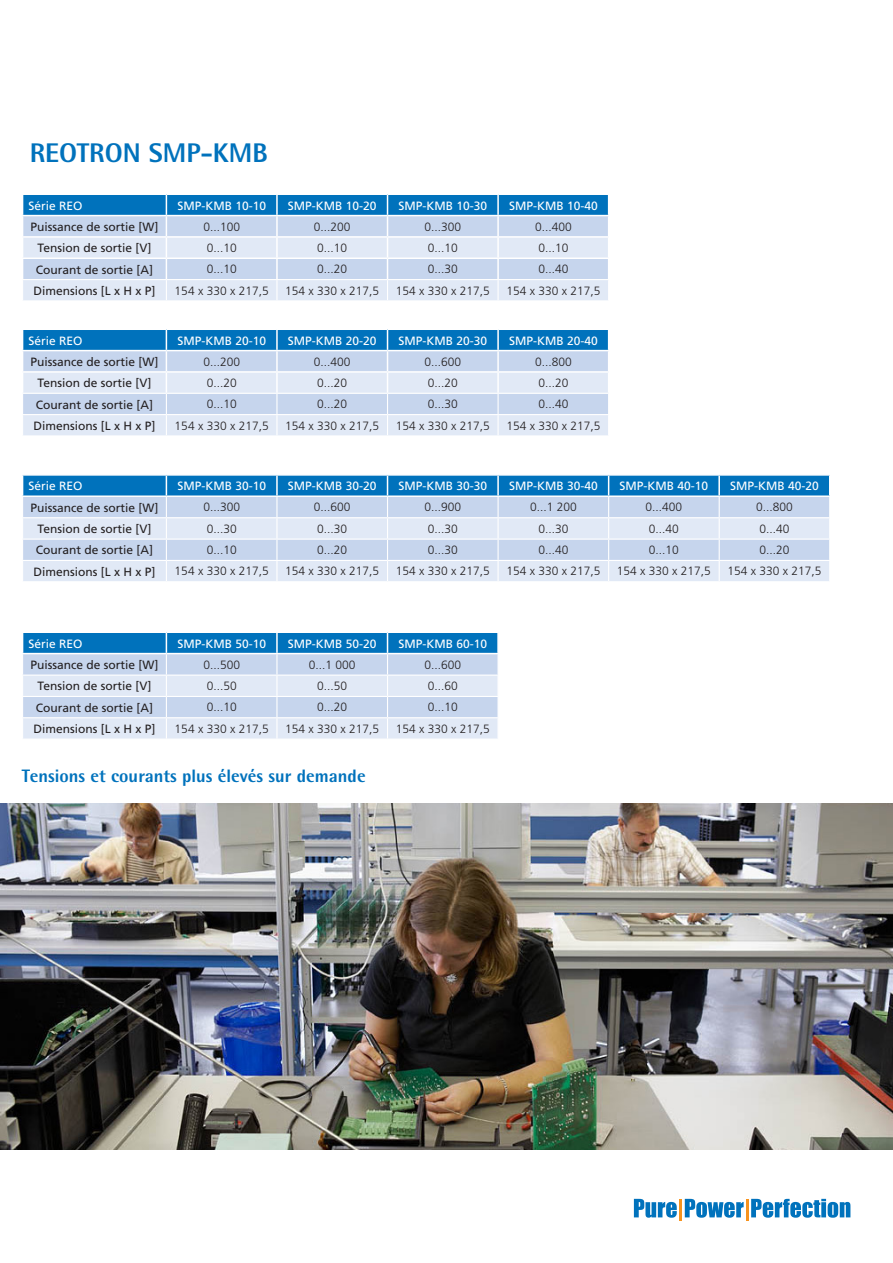
<style>
.page{position:relative;width:893px;height:1263px;background:#fff}
.page>*{position:absolute;margin:0;border:0;box-sizing:border-box;transform-origin:0 0}
.t1{font:800 27px "Rotis Semi Sans";color:#0072bc}
.t2{font:800 18px "Rotis Semi Sans";color:#0072bc}
.t3{font:300 12px "Frutiger";color:#231f20}
.t4{font:12px "Frutiger";color:#231f20}
.t5{font:12px "Frutiger";color:#fff}
</style>
<div class="page">
<svg style="left:634px;top:1199px;width:43px;height:19px"></svg>
<hr style="left:679px;top:1199px;width:3px;height:21px;background:#f7931d">
<svg style="left:685px;top:1199px;width:59px;height:19px"></svg>
<hr style="left:746px;top:1199px;width:2px;height:21px;background:#f7931d">
<svg style="left:751px;top:1199px;width:99px;height:19px"></svg>
<img style="left:0;top:804px;width:893px;height:345px">
<svg style="left:22px;top:194px;width:587px;height:106px;background:#afcde8"></svg>
<svg style="left:22px;top:329px;width:587px;height:106px;background:#afcde8"></svg>
<svg style="left:22px;top:475px;width:808px;height:106px;background:#afcce8"></svg>
<svg style="left:22px;top:632px;width:476px;height:106px;background:#afcde8"></svg>
<hr style="left:497px;top:718px;width:2px;height:20px;background:#fff">
<p class="t1" style="left:30px;top:135px;width:240px">REOTRON SMP-KMB</p>
<p class="t5" style="left:29px;top:198px;width:56px">Série REO</p>
<p class="t5" style="left:177px;top:198px;width:90px">SMP-KMB 10-10</p>
<p class="t5" style="left:288px;top:198px;width:90px">SMP-KMB 10-20</p>
<p class="t5" style="left:398px;top:198px;width:90px">SMP-KMB 10-30</p>
<p class="t5" style="left:509px;top:198px;width:90px">SMP-KMB 10-40</p>
<p class="t4" style="left:30px;top:220px;width:130px">Puissance de sortie [W]</p>
<p class="t3" style="left:203px;top:220px;width:38px">0...100</p>
<p class="t3" style="left:314px;top:220px;width:38px">0...200</p>
<p class="t3" style="left:424px;top:220px;width:38px">0...300</p>
<p class="t3" style="left:535px;top:220px;width:38px">0...400</p>
<p class="t4" style="left:38px;top:241px;width:115px">Tension de sortie [V]</p>
<p class="t3" style="left:207px;top:241px;width:32px">0...10</p>
<p class="t3" style="left:317px;top:241px;width:32px">0...10</p>
<p class="t3" style="left:428px;top:241px;width:32px">0...10</p>
<p class="t3" style="left:538px;top:241px;width:32px">0...10</p>
<p class="t4" style="left:36px;top:262px;width:119px">Courant de sortie [A]</p>
<p class="t3" style="left:207px;top:262px;width:32px">0...10</p>
<p class="t3" style="left:317px;top:262px;width:32px">0...20</p>
<p class="t3" style="left:428px;top:262px;width:32px">0...30</p>
<p class="t3" style="left:538px;top:262px;width:32px">0...40</p>
<p class="t4" style="left:33px;top:284px;width:124px">Dimensions [L x H x P]</p>
<p class="t3" style="left:175px;top:284px;width:96px">154 x 330 x 217,5</p>
<p class="t3" style="left:285px;top:284px;width:96px">154 x 330 x 217,5</p>
<p class="t3" style="left:396px;top:284px;width:96px">154 x 330 x 217,5</p>
<p class="t3" style="left:506px;top:284px;width:96px">154 x 330 x 217,5</p>
<p class="t5" style="left:29px;top:333px;width:56px">Série REO</p>
<p class="t5" style="left:177px;top:333px;width:90px">SMP-KMB 20-10</p>
<p class="t5" style="left:288px;top:333px;width:90px">SMP-KMB 20-20</p>
<p class="t5" style="left:398px;top:333px;width:90px">SMP-KMB 20-30</p>
<p class="t5" style="left:509px;top:333px;width:90px">SMP-KMB 20-40</p>
<p class="t4" style="left:30px;top:355px;width:130px">Puissance de sortie [W]</p>
<p class="t3" style="left:203px;top:355px;width:38px">0...200</p>
<p class="t3" style="left:314px;top:355px;width:38px">0...400</p>
<p class="t3" style="left:424px;top:355px;width:38px">0...600</p>
<p class="t3" style="left:535px;top:355px;width:38px">0...800</p>
<p class="t4" style="left:38px;top:376px;width:115px">Tension de sortie [V]</p>
<p class="t3" style="left:207px;top:376px;width:32px">0...20</p>
<p class="t3" style="left:317px;top:376px;width:32px">0...20</p>
<p class="t3" style="left:428px;top:376px;width:32px">0...20</p>
<p class="t3" style="left:538px;top:376px;width:32px">0...20</p>
<p class="t4" style="left:36px;top:397px;width:119px">Courant de sortie [A]</p>
<p class="t3" style="left:207px;top:397px;width:32px">0...10</p>
<p class="t3" style="left:317px;top:397px;width:32px">0...20</p>
<p class="t3" style="left:428px;top:397px;width:32px">0...30</p>
<p class="t3" style="left:538px;top:397px;width:32px">0...40</p>
<p class="t4" style="left:33px;top:419px;width:124px">Dimensions [L x H x P]</p>
<p class="t3" style="left:175px;top:419px;width:96px">154 x 330 x 217,5</p>
<p class="t3" style="left:285px;top:419px;width:96px">154 x 330 x 217,5</p>
<p class="t3" style="left:396px;top:419px;width:96px">154 x 330 x 217,5</p>
<p class="t3" style="left:506px;top:419px;width:96px">154 x 330 x 217,5</p>
<p class="t5" style="left:29px;top:479px;width:56px">Série REO</p>
<p class="t5" style="left:177px;top:479px;width:90px">SMP-KMB 30-10</p>
<p class="t5" style="left:288px;top:479px;width:90px">SMP-KMB 30-20</p>
<p class="t5" style="left:398px;top:479px;width:90px">SMP-KMB 30-30</p>
<p class="t5" style="left:509px;top:479px;width:90px">SMP-KMB 30-40</p>
<p class="t5" style="left:620px;top:479px;width:90px">SMP-KMB 40-10</p>
<p class="t5" style="left:730px;top:479px;width:90px">SMP-KMB 40-20</p>
<p class="t4" style="left:30px;top:500px;width:130px">Puissance de sortie [W]</p>
<p class="t3" style="left:203px;top:500px;width:38px">0...300</p>
<p class="t3" style="left:314px;top:500px;width:38px">0...600</p>
<p class="t3" style="left:424px;top:500px;width:38px">0...900</p>
<p class="t3" style="left:530px;top:500px;width:48px">0...1 200</p>
<p class="t3" style="left:646px;top:500px;width:38px">0...400</p>
<p class="t3" style="left:756px;top:500px;width:38px">0...800</p>
<p class="t4" style="left:38px;top:522px;width:115px">Tension de sortie [V]</p>
<p class="t3" style="left:207px;top:522px;width:32px">0...30</p>
<p class="t3" style="left:317px;top:522px;width:32px">0...30</p>
<p class="t3" style="left:428px;top:522px;width:32px">0...30</p>
<p class="t3" style="left:538px;top:522px;width:32px">0...30</p>
<p class="t3" style="left:649px;top:522px;width:32px">0...40</p>
<p class="t3" style="left:759px;top:522px;width:32px">0...40</p>
<p class="t4" style="left:36px;top:543px;width:119px">Courant de sortie [A]</p>
<p class="t3" style="left:207px;top:543px;width:32px">0...10</p>
<p class="t3" style="left:317px;top:543px;width:32px">0...20</p>
<p class="t3" style="left:428px;top:543px;width:32px">0...30</p>
<p class="t3" style="left:538px;top:543px;width:32px">0...40</p>
<p class="t3" style="left:649px;top:543px;width:32px">0...10</p>
<p class="t3" style="left:759px;top:543px;width:32px">0...20</p>
<p class="t4" style="left:33px;top:564px;width:124px">Dimensions [L x H x P]</p>
<p class="t3" style="left:175px;top:564px;width:96px">154 x 330 x 217,5</p>
<p class="t3" style="left:285px;top:564px;width:96px">154 x 330 x 217,5</p>
<p class="t3" style="left:396px;top:564px;width:96px">154 x 330 x 217,5</p>
<p class="t3" style="left:506px;top:564px;width:96px">154 x 330 x 217,5</p>
<p class="t3" style="left:617px;top:564px;width:96px">154 x 330 x 217,5</p>
<p class="t3" style="left:727px;top:564px;width:96px">154 x 330 x 217,5</p>
<p class="t5" style="left:29px;top:636px;width:56px">Série REO</p>
<p class="t5" style="left:177px;top:636px;width:90px">SMP-KMB 50-10</p>
<p class="t5" style="left:288px;top:636px;width:90px">SMP-KMB 50-20</p>
<p class="t5" style="left:398px;top:636px;width:90px">SMP-KMB 60-10</p>
<p class="t4" style="left:30px;top:658px;width:130px">Puissance de sortie [W]</p>
<p class="t3" style="left:203px;top:658px;width:38px">0...500</p>
<p class="t3" style="left:309px;top:658px;width:48px">0...1 000</p>
<p class="t3" style="left:424px;top:658px;width:38px">0...600</p>
<p class="t4" style="left:38px;top:679px;width:115px">Tension de sortie [V]</p>
<p class="t3" style="left:207px;top:679px;width:32px">0...50</p>
<p class="t3" style="left:317px;top:679px;width:32px">0...50</p>
<p class="t3" style="left:428px;top:679px;width:32px">0...60</p>
<p class="t4" style="left:36px;top:700px;width:119px">Courant de sortie [A]</p>
<p class="t3" style="left:207px;top:700px;width:32px">0...10</p>
<p class="t3" style="left:317px;top:700px;width:32px">0...20</p>
<p class="t3" style="left:428px;top:700px;width:32px">0...10</p>
<p class="t4" style="left:33px;top:722px;width:124px">Dimensions [L x H x P]</p>
<p class="t3" style="left:175px;top:722px;width:96px">154 x 330 x 217,5</p>
<p class="t3" style="left:285px;top:722px;width:96px">154 x 330 x 217,5</p>
<p class="t3" style="left:396px;top:722px;width:96px">154 x 330 x 217,5</p>
<p class="t2" style="left:22px;top:764px;width:345px">Tensions et courants plus élevés sur demande</p>
</div>
